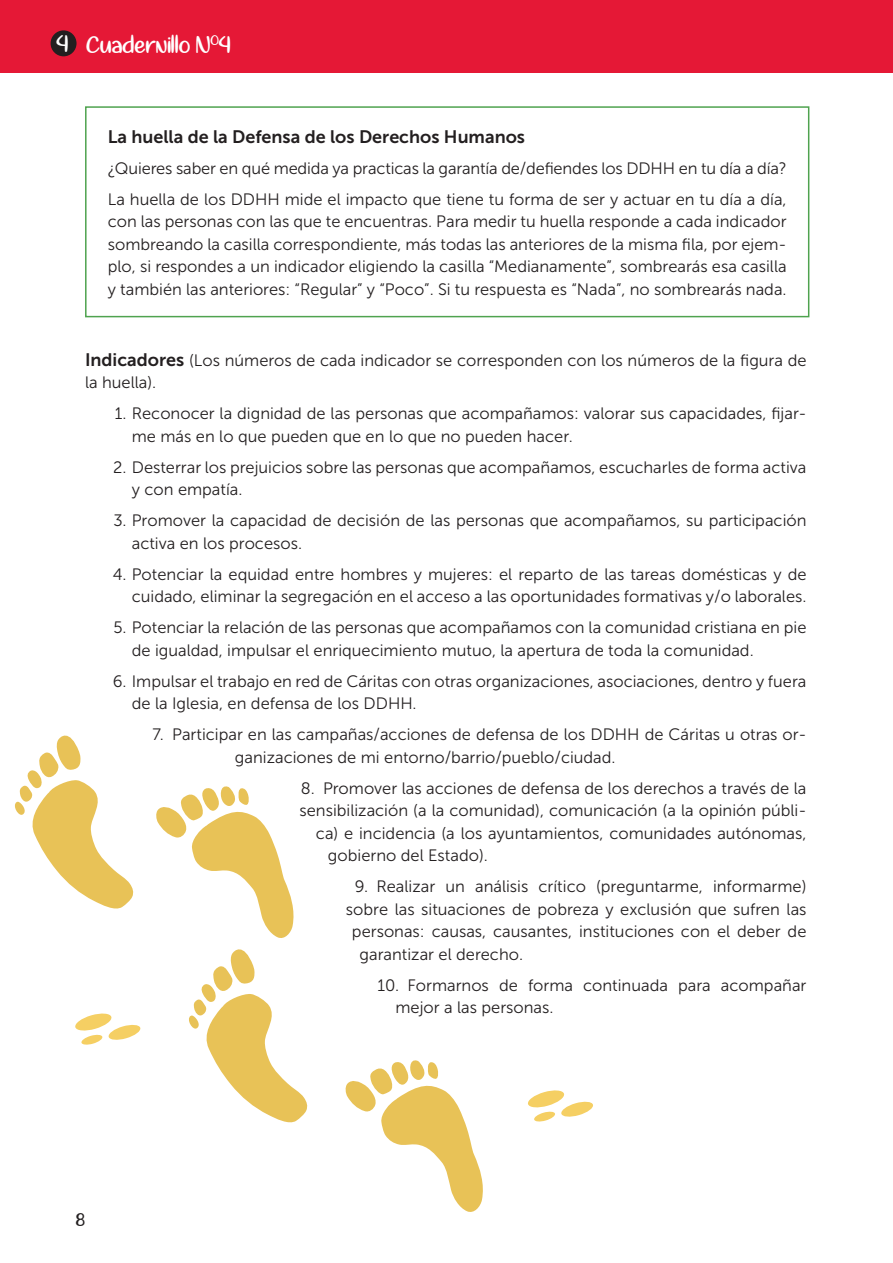
<style>
.page{position:relative;width:893px;height:1263px;background:#fff}
.page>*{position:absolute;margin:0;border:0;box-sizing:border-box;transform-origin:0 0}
.t1{font:24px "Sugar Addiction";color:#fff}
.t2{font:18px "Museo Sans 700";color:#231f20}
.t3{font:18px "Sugar Addiction";color:#231f20}
.t4{font:16.5px/22.5px "Museo Sans 300";color:#231f20}
.s1{font-family:"Museo Sans 700";font-size:18px}
</style>
<div class="page">
<div style="left:0;top:0;width:893px;height:72px;background:#e51836"></div>
<div style="left:51px;top:30px;width:26px;height:26px;background:#231f20;border-radius:50%"></div>
<div style="left:85px;top:106px;width:724px;height:211px;border:2px solid #4fa34f"></div>
<svg style="left:14px;top:735px;width:120px;height:174px"></svg>
<svg style="left:156px;top:786px;width:152px;height:337px"></svg>
<svg style="left:345px;top:1060px;width:138px;height:152px"></svg>
<svg style="left:528px;top:1090px;width:65px;height:32px"></svg>
<svg style="left:75px;top:1013px;width:66px;height:32px"></svg>
<h1 class="t1" style="left:57px;top:30px;width:176px">4 Cuadernillo N<sup>O</sup>4</h1>
<p class="t2" style="left:108px;top:126px;width:419px">La huella de la Defensa de los Derechos Humanos</p>
<p class="t4" style="left:108px;top:152px;width:680px;line-height:31px">¿Quieres saber en qué medida ya practicas la garantía de/defiendes los DDHH en tu día a día?<br>La huella de los DDHH mide el impacto que tiene tu forma de ser y actuar en tu día a día,</p>
<p class="t4" style="left:108px;top:210px;width:680px;text-align:justify">con las personas con las que te encuentras. Para medir tu huella responde a cada indicador sombreando la casilla correspondiente, más todas las anteriores de la misma fila, por ejem&shy;plo, si respondes a un indicador eligiendo la casilla “Medianamente”, sombrearás esa casilla y también las anteriores: “Regular” y “Poco”. Si tu respuesta es “Nada”, no sombrearás nada.</p>
<p class="t4" style="left:85px;top:349px;width:723px"><span class="s1">Indicadores</span> (Los números de cada indicador se corresponden con los números de la figura de la huella).</p>
<p class="t4" style="left:132px;top:402px;width:676px;text-indent:-17px">1. Reconocer la dignidad de las personas que acompañamos: valorar sus capacidades, fijar&shy;me más en lo que pueden que en lo que no pueden hacer.</p>
<p class="t4" style="left:132px;top:456px;width:676px;text-indent:-19px">2. Desterrar los prejuicios sobre las personas que acompañamos, escucharles de forma activa y con empatía.</p>
<p class="t4" style="left:132px;top:509px;width:676px;text-indent:-18px">3. Promover la capacidad de decisión de las personas que acompañamos, su participación activa en los procesos.</p>
<p class="t4" style="left:113px;top:563px;width:695px;text-align:right">4. Potenciar la equidad entre hombres y mujeres: el reparto de las tareas domésticas y de cuidado, eliminar la segregación en el acceso a las oportunidades formativas y/o laborales.</p>
<p class="t4" style="left:132px;top:616px;width:676px;text-indent:-18px">5. Potenciar la relación de las personas que acompañamos con la comunidad cristiana en pie de igualdad, impulsar el enriquecimiento mutuo, la apertura de toda la comunidad.</p>
<p class="t4" style="left:132px;top:670px;width:676px;text-indent:-19px">6. Impulsar el trabajo en red de Cáritas con otras organizaciones, asociaciones, dentro y fuera de la Iglesia, en defensa de los DDHH.</p>
<p class="t4" style="left:235px;top:723px;width:573px;text-indent:-83px">7. Participar en las campañas/acciones de defensa de los DDHH de Cáritas u otras or&shy;ganizaciones de mi entorno/barrio/pueblo/ciudad.</p>
<p class="t4" style="left:301px;top:777px;width:507px">8. Promover las acciones de defensa de los derechos a través de la</p>
<p class="t4" style="left:299px;top:799px;width:509px">sensibilización (a la comunidad), comunicación (a la opinión públi-</p>
<p class="t4" style="left:316px;top:822px;width:492px">ca) e incidencia (a los ayuntamientos, comunidades autónomas,</p>
<p class="t4" style="left:328px;top:844px;width:161px">gobierno del Estado).</p>
<p class="t4" style="left:355px;top:875px;width:453px">9. Realizar un análisis crítico (preguntarme, informarme)</p>
<p class="t4" style="left:346px;top:898px;width:462px">sobre las situaciones de pobreza y exclusión que sufren las</p>
<p class="t4" style="left:352px;top:921px;width:456px">personas: causas, causantes, instituciones con el deber de</p>
<p class="t4" style="left:359px;top:943px;width:165px">garantizar el derecho.</p>
<p class="t4" style="left:395px;top:974px;width:412px;text-indent:-18px">10. Formarnos de forma continuada para acompañar mejor a las personas.</p>
<p class="t3" style="left:76px;top:1208px;width:11px">8</p>
</div>
